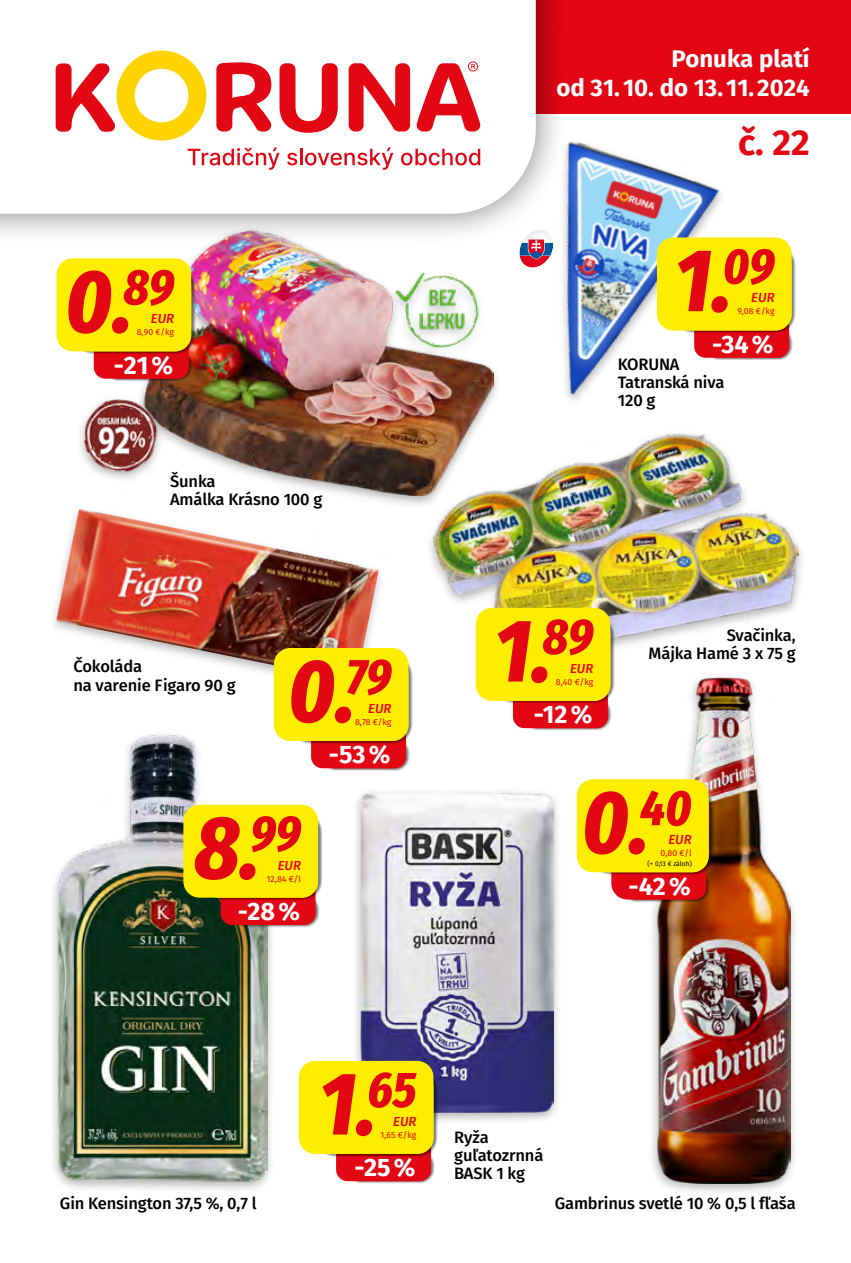
<style>
.page{position:relative;width:851px;height:1263px;background:#fff}
.page>*{position:absolute;margin:0;border:0;box-sizing:border-box;transform-origin:0 0}
.t1{font:italic 800 88.95px "Fira Sans Condensed";color:#e30613}
.t2{font:italic 800 50.1px "Fira Sans Condensed";color:#e30613}
.t3{font:700 36px "Fira Sans";color:#e30613}
.t4{font:700 25.2px "Fira Sans";color:#fff}
.t5{font:700 24px/28.8px "Fira Sans";color:#fff;text-align:right}
.t6{font:500 16.5px/18.1px "Fira Sans";letter-spacing:-.01em;color:#000}
.t7{font:italic 500 13.05px "Fira Sans";color:#e30613}
.t8{font:8.7px "Fira Sans";color:#e30613}
.t9{font:6.75px "Fira Sans";color:#000}
</style>
<div class="page">
<div style="left:224px;top:0;width:626px;height:113px;background:#e30613"></div>
<div style="left:0;top:0;width:568px;height:247px;background:#000;opacity:.5"></div>
<svg style="left:0;top:0;width:535px;height:214px"></svg>
<svg style="left:188px;top:147px;width:91px;height:23px"></svg>
<svg style="left:287px;top:147px;width:106px;height:23px"></svg>
<svg style="left:401px;top:149px;width:79px;height:16px"></svg>
<svg style="left:216px;top:62px;width:57px;height:69px"></svg>
<svg style="left:279px;top:63px;width:59px;height:70px"></svg>
<svg style="left:56px;top:51px;width:150px;height:90px"></svg>
<svg style="left:348px;top:61px;width:133px;height:70px"></svg>
<img style="left:56px;top:509px;width:323px;height:173px">
<img style="left:429px;top:433px;width:316px;height:164px">
<img style="left:485px;top:505px;width:317px;height:142px">
<div style="left:48px;top:730px;width:228px;height:465px;background:#000;opacity:.3"></div>
<img style="left:58px;top:735px;width:210px;height:446px">
<div style="left:351px;top:786px;width:211px;height:340px;background:#000;opacity:.3"></div>
<img style="left:360px;top:792px;width:193px;height:321px">
<img style="left:490px;top:138px;width:231px;height:262px">
<div style="left:647px;top:673px;width:152px;height:523px;background:#000;opacity:.3"></div>
<img style="left:657px;top:678px;width:133px;height:505px">
<div style="left:76px;top:226px;width:426px;height:283px;background:#000;opacity:.3"></div>
<img style="left:85px;top:230px;width:408px;height:266px">
<div style="left:622px;top:869px;width:88px;height:33px;background:#000;opacity:.5"></div>
<div style="left:611px;top:844px;width:95px;height:55px;background:#e30613;border-radius:16px"></div>
<div style="left:591px;top:787px;width:122px;height:88px;background:#000;opacity:.5"></div>
<div style="left:576px;top:779px;width:132px;height:93px;background:#ffed00;border-radius:16px"></div>
<div style="left:232px;top:895px;width:87px;height:32px;background:#000;opacity:.5"></div>
<div style="left:220px;top:870px;width:95px;height:55px;background:#e30613;border-radius:11px"></div>
<div style="left:200px;top:813px;width:123px;height:87px;background:#000;opacity:.5"></div>
<div style="left:183px;top:805px;width:135px;height:93px;background:#ffed00;border-radius:16px"></div>
<div style="left:347px;top:1151px;width:88px;height:32px;background:#000;opacity:.5"></div>
<div style="left:336px;top:1126px;width:95px;height:55px;background:#e30613;border-radius:11px"></div>
<div style="left:315px;top:1069px;width:123px;height:87px;background:#000;opacity:.5"></div>
<div style="left:299px;top:1061px;width:134px;height:93px;background:#ffed00;border-radius:16px"></div>
<div style="left:524px;top:698px;width:88px;height:32px;background:#000;opacity:.5"></div>
<div style="left:513px;top:673px;width:94px;height:55px;background:#e30613;border-radius:11px"></div>
<div style="left:492px;top:616px;width:123px;height:88px;background:#000;opacity:.5"></div>
<div style="left:475px;top:608px;width:135px;height:93px;background:#ffed00;border-radius:16px"></div>
<div style="left:322px;top:738px;width:88px;height:33px;background:#000;opacity:.5"></div>
<div style="left:311px;top:713px;width:95px;height:55px;background:#e30613;border-radius:11px"></div>
<div style="left:290px;top:656px;width:123px;height:88px;background:#000;opacity:.5"></div>
<div style="left:274px;top:648px;width:134px;height:93px;background:#ffed00;border-radius:16px"></div>
<div style="left:105px;top:348px;width:88px;height:33px;background:#000;opacity:.5"></div>
<div style="left:94px;top:323px;width:95px;height:56px;background:#e30613;border-radius:11px"></div>
<div style="left:73px;top:266px;width:123px;height:88px;background:#000;opacity:.5"></div>
<div style="left:57px;top:258px;width:134px;height:93px;background:#ffed00;border-radius:16px"></div>
<div style="left:705px;top:327px;width:88px;height:33px;background:#000;opacity:.5"></div>
<div style="left:694px;top:303px;width:95px;height:55px;background:#e30613;border-radius:11px"></div>
<div style="left:673px;top:245px;width:123px;height:88px;background:#000;opacity:.5"></div>
<div style="left:657px;top:237px;width:134px;height:93px;background:#ffed00;border-radius:16px"></div>
<h3 class="t5" style="left:556px;top:42px;width:255px">Ponuka platí<br>od 31. 10. do 13. 11.2024</h3>
<h1 class="t1" style="left:65px;top:238px;width:110px">0.<sup>89</sup></h1>
<p class="t7" style="left:151px;top:308px;width:25px">EUR</p>
<p class="t8" style="left:137px;top:326px;width:39px">8,90 €/kg</p>
<h3 class="t4" style="left:114px;top:344px;width:61px">-21%</h3>
<p class="t6" style="left:170px;top:471px;width:154px">Šunka<br>Amálka Krásno 100 g</p>
<p class="t6" style="left:73px;top:657px;width:164px">Čokoláda<br>na varenie Figaro 90 g</p>
<h2 class="t2" style="left:346px;top:641px;width:47px">79</h2>
<p class="t7" style="left:368px;top:698px;width:25px">EUR</p>
<p class="t8" style="left:355px;top:715px;width:38px">8,78 €/kg</p>
<h3 class="t4" style="left:329px;top:733px;width:63px">-53%</h3>
<h1 class="t1" style="left:288px;top:628px;width:69px">0.</h1>
<h2 class="t2" style="left:251px;top:798px;width:52px">99</h2>
<p class="t7" style="left:278px;top:854px;width:25px">EUR</p>
<p class="t8" style="left:267px;top:872px;width:36px">12,84 €/l</p>
<h3 class="t4" style="left:238px;top:890px;width:64px">-28%</h3>
<h1 class="t1" style="left:194px;top:784px;width:67px">8.</h1>
<h3 class="t3" style="left:738px;top:112px;width:73px">č. 22</h3>
<h1 class="t1" style="left:674px;top:217px;width:101px">1.<sup>09</sup></h1>
<p class="t7" style="left:751px;top:287px;width:25px">EUR</p>
<p class="t8" style="left:737px;top:305px;width:39px">9,08 €/kg</p>
<h3 class="t4" style="left:712px;top:323px;width:63px">-34%</h3>
<p class="t6" style="left:617px;top:354px;width:108px">KORUNA<br>Tatranská niva<br>120 g</p>
<h1 class="t1" style="left:494px;top:588px;width:100px">1.<sup>89</sup></h1>
<p class="t7" style="left:570px;top:658px;width:25px">EUR</p>
<p class="t8" style="left:556px;top:675px;width:39px">8,40 €/kg</p>
<h3 class="t4" style="left:534px;top:693px;width:60px">-12%</h3>
<p class="t6" style="left:648px;top:625px;width:149px;text-align:right">Svačinka,<br>Májka Hamé 3 x 75 g</p>
<h1 class="t1" style="left:581px;top:759px;width:111px">0.<sup>40</sup></h1>
<p class="t7" style="left:668px;top:829px;width:25px">EUR</p>
<p class="t8" style="left:660px;top:846px;width:33px">0,80 €/l</p>
<h3 class="t4" style="left:628px;top:864px;width:64px">-42%</h3>
<p class="t9" style="left:647px;top:859px;width:46px">(+ 0,13 € záloh)</p>
<h1 class="t1" style="left:319px;top:1041px;width:98px">1.<sup>65</sup></h1>
<p class="t7" style="left:393px;top:1111px;width:25px">EUR</p>
<p class="t8" style="left:380px;top:1128px;width:37px">1,65 €/kg</p>
<h3 class="t4" style="left:354px;top:1146px;width:62px">-25%</h3>
<p class="t6" style="left:454px;top:1127px;width:90px">Ryža guľatozrnná<br>BASK 1 kg</p>
<p class="t6" style="left:60px;top:1193px;width:198px">Gin Kensington 37,5 %, 0,7 l</p>
<p class="t6" style="left:554px;top:1193px;width:242px">Gambrinus svetlé 10 % 0,5 l fľaša</p>
</div>
